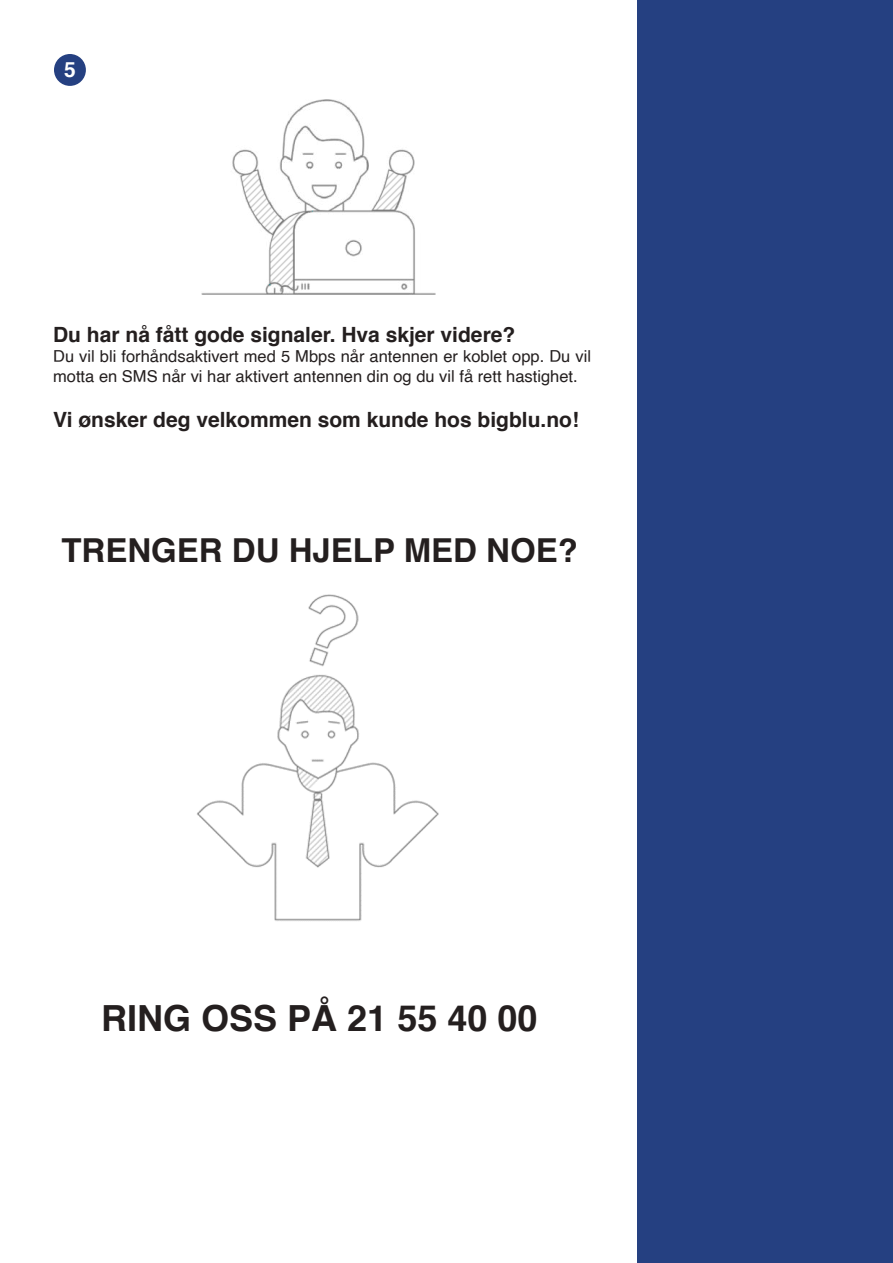
<style>
.page{position:relative;width:893px;height:1263px;background:#fff}
.page>*{position:absolute;margin:0;border:0;box-sizing:border-box;transform-origin:0 0}
.t1{font:700 36px "Helvetica";color:#241f1f}
.t2{font:700 33px "Helvetica";color:#241f1f}
.t3{font:700 21px "Helvetica";color:#241f1f}
.t4{font:700 21px "Helvetica";color:#fff}
.t5{font:16.5px/19.8px "Helvetica";color:#241f1f}
</style>
<div class="page">
<div style="left:638px;top:0;width:255px;height:1263px;background:#254081"></div>
<img style="left:202px;top:100px;width:234px;height:194px">
<img style="left:197px;top:594px;width:242px;height:327px">
<div style="left:54px;top:54px;width:32px;height:32px;background:#254081;border-radius:50%"></div>
<p class="t4" style="left:64px;top:53px;width:13px">5</p>
<p class="t3" style="left:53px;top:318px;width:464px">Du har nå fått gode signaler. Hva skjer videre?</p>
<p class="t5" style="left:53px;top:347px;width:539px">Du vil bli forhåndsaktivert med 5 Mbps når antennen er koblet opp. Du vil motta en SMS når vi har aktivert antennen din og du vil få rett hastighet.</p>
<p class="t3" style="left:53px;top:402px;width:527px">Vi ønsker deg velkommen som kunde hos bigblu.no!</p>
<h2 class="t2" style="left:61px;top:524px;width:518px">TRENGER DU HJELP MED NOE?</h2>
<h1 class="t1" style="left:101px;top:989px;width:438px">RING OSS PÅ 21 55 40 00</h1>
</div>
